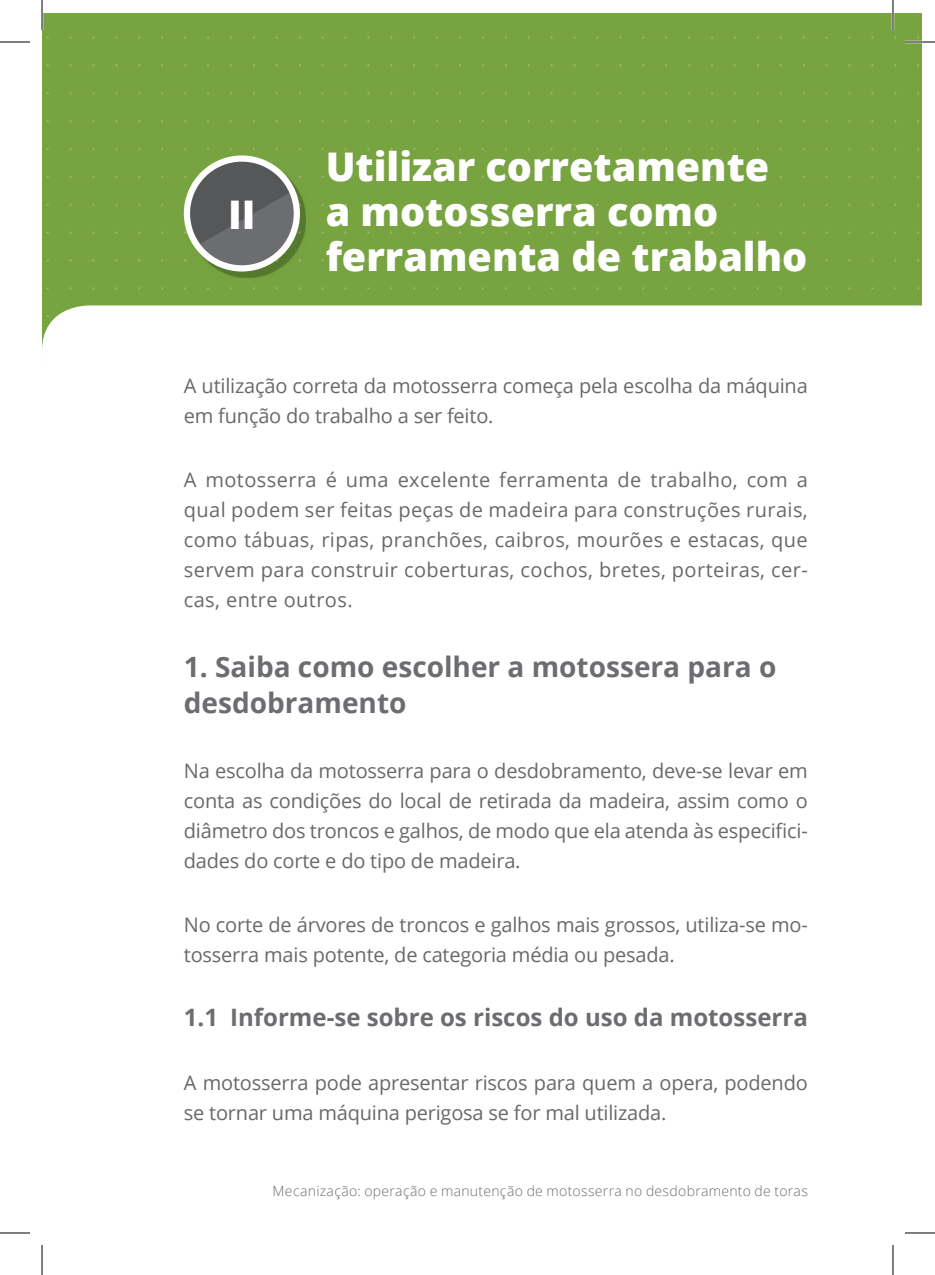
<style>
.page{position:relative;width:935px;height:1275px;background:#fff}
.page>*{position:absolute;margin:0;border:0;box-sizing:border-box;transform-origin:0 0}
.t1{font:800 39.4px/44.8px "Open Sans";color:#fff}
.t2{font:700 28px/36px "Open Sans";color:#6c6d70}
.t3{font:700 24px "Open Sans";color:#6c6d70}
.t4{font:20px/30px "Open Sans";letter-spacing:-.01em;color:#69696c}
.t5{font:300 14px "Open Sans";letter-spacing:.02em;color:#6c6d70}
</style>
<div class="page">
<div style="left:42px;top:14px;width:879px;height:353px;background:#78a341"></div>
<div style="left:42px;top:305px;width:879px;height:62px;background:#fff"></div>
<img style="left:194px;top:175px;width:112px;height:103px">
<svg style="left:187px;top:159px;width:110px;height:109px"></svg>
<svg style="left:184px;top:159px;width:108px;height:87px;background:#6d726a"></svg>
<div style="left:184px;top:155px;width:116px;height:116px;border:6px solid #fff;border-radius:50%"></div>
<hr style="left:904px;top:41px;width:30px;height:2px;background:#fff">
<hr style="left:891px;top:0;width:3px;height:30px;background:#fff">
<hr style="left:0;top:42px;width:30px;height:1px;background:#000">
<hr style="left:904px;top:42px;width:30px;height:1px;background:#000">
<hr style="left:0;top:1232px;width:30px;height:1px;background:#000">
<hr style="left:904px;top:1232px;width:30px;height:1px;background:#000">
<hr style="left:42px;top:0;width:1px;height:30px;background:#000">
<hr style="left:42px;top:1245px;width:1px;height:30px;background:#000">
<hr style="left:892px;top:0;width:1px;height:30px;background:#000">
<hr style="left:892px;top:1245px;width:1px;height:30px;background:#000">
<h1 class="t1" style="left:228px;top:190px;width:29px">II</h1>
<h1 class="t1" style="left:325px;top:143px;width:483px">Utilizar corretamente<br>a motosserra como ferramenta de trabalho</h1>
<p class="t4" style="left:184px;top:370px;width:625px">A utilização correta da motosserra começa pela escolha da máquina em função do trabalho a ser feito.</p>
<p class="t4" style="left:184px;top:464px;width:625px;text-align:justify">A motosserra é uma excelente ferramenta de trabalho, com a qual podem ser feitas peças de madeira para construções rurais, como tábuas, ripas, pranchões, caibros, mourões e estacas, que servem para construir coberturas, cochos, bretes, porteiras, cer&shy;cas, entre outros.</p>
<h2 class="t2" style="left:184px;top:648px;width:594px">1. Saiba como escolher a motossera para o desdobramento</h2>
<p class="t4" style="left:184px;top:754px;width:625px;text-align:justify">Na escolha da motosserra para o desdobramento, deve-se levar em conta as condições do local de retirada da madeira, assim como o diâmetro dos troncos e galhos, de modo que ela atenda às especifici&shy;dades do corte e do tipo de madeira.</p>
<p class="t4" style="left:184px;top:909px;width:625px">No corte de árvores de troncos e galhos mais grossos, utiliza-se mo&shy;tosserra mais potente, de categoria média ou pesada.</p>
<p class="t3" style="left:184px;top:1000px;width:625px">1.1 Informe-se sobre os riscos do uso da motosserra</p>
<p class="t4" style="left:184px;top:1067px;width:625px">A motosserra pode apresentar riscos para quem a opera, podendo se tornar uma máquina perigosa se for mal utilizada.</p>
<p class="t5" style="left:272px;top:1181px;width:536px">Mecanização: operação e manutenção de motosserra no desdobramento de toras</p>
</div>
